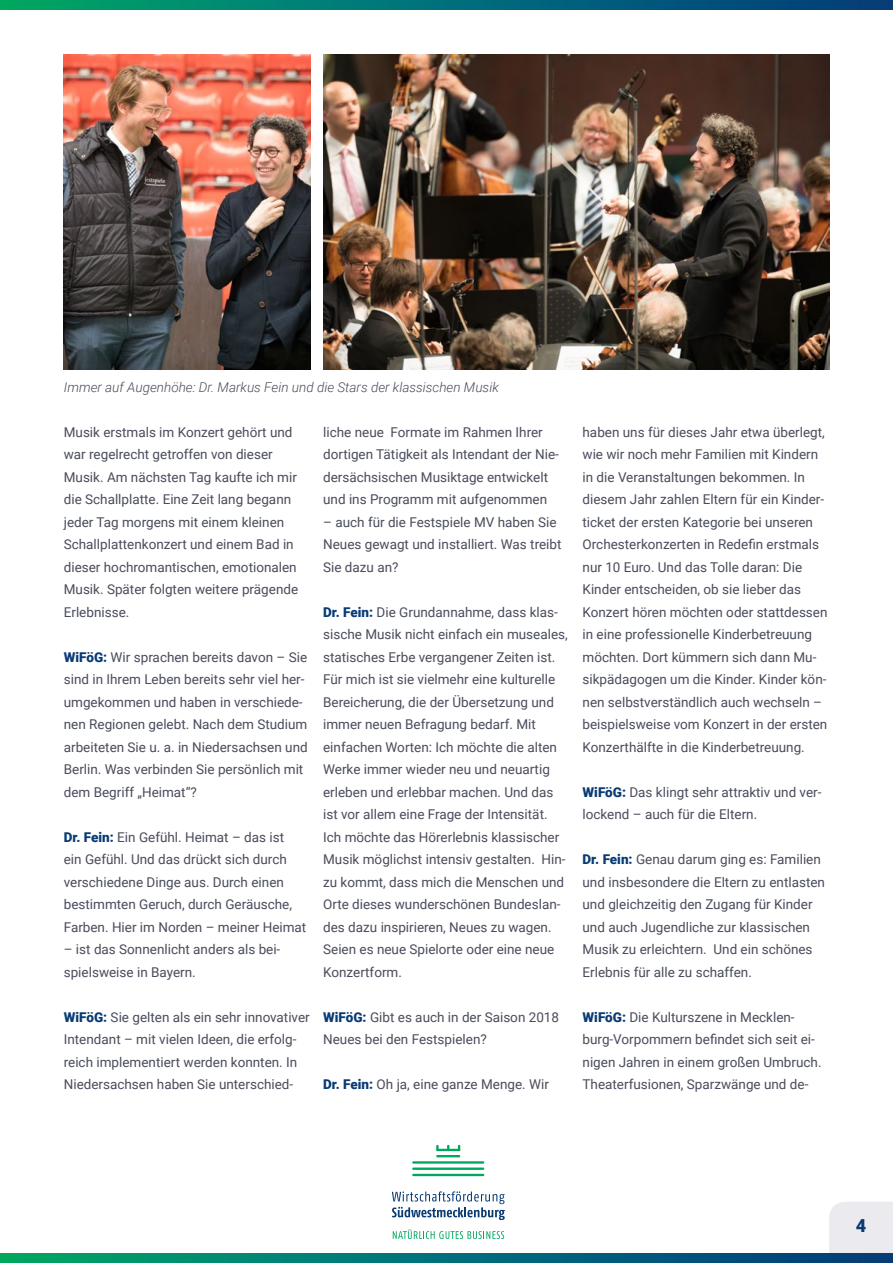
<style>
.page{position:relative;width:893px;height:1263px;background:#fff}
.page>*{position:absolute;margin:0;border:0;box-sizing:border-box;transform-origin:0 0}
.t1{font:900 18px "Roboto";color:#093b75}
.t2{font:13.5px/22.5px "Roboto";color:#494c5b}
.t3{font:italic 300 13.5px "Roboto";color:#494c5b}
.s1{font-weight:900;color:#093b75}
</style>
<div class="page">
<div style="left:829px;top:1202px;width:64px;height:51px;background:#ebebef"></div>
<svg style="left:436px;top:1145px;width:3px;height:4px"></svg>
<hr style="left:436px;top:1149px;width:24px;height:2px;background:#00a75d">
<hr style="left:436px;top:1155px;width:24px;height:2px;background:#00a75d">
<hr style="left:412px;top:1161px;width:72px;height:2px;background:#00a75d">
<hr style="left:412px;top:1167px;width:72px;height:3px;background:#00a75d">
<hr style="left:412px;top:1174px;width:72px;height:2px;background:#00a75d">
<svg style="left:393px;top:1229px;width:111px;height:10px"></svg>
<svg style="left:392px;top:1191px;width:113px;height:29px"></svg>
<svg style="left:0;top:0;width:893px;height:10px;background:#007075"></svg>
<svg style="left:0;top:1253px;width:893px;height:10px;background:#007075"></svg>
<img style="left:64px;top:54px;width:246px;height:315px">
<img style="left:323px;top:54px;width:506px;height:315px">
<p class="t3" style="left:64px;top:377px;width:436px">Immer auf Augenhöhe: Dr. Markus Fein und die Stars der klassischen Musik</p>
<p class="t2" style="left:64px;top:420px;width:236px">Musik erstmals im Konzert gehört und war regelrecht getroffen von dieser Musik. Am nächsten Tag kaufte ich mir die Schallplatte. Eine Zeit lang begann jeder Tag morgens mit einem kleinen Schallplattenkonzert und einem Bad in dieser hochromantischen, emotionalen Musik. Später folgten weitere prägende Erlebnisse.</p>
<p class="t2" style="left:64px;top:645px;width:245px"><span class="s1">WiFöG:</span> Wir sprachen bereits davon – Sie sind in Ihrem Leben bereits sehr viel her&shy;umgekommen und haben in verschiede&shy;nen Regionen gelebt. Nach dem Studium arbeiteten Sie u. a. in Niedersachsen und Berlin. Was verbinden Sie persönlich mit dem Begriff „Heimat“?</p>
<p class="t2" style="left:64px;top:825px;width:244px"><span class="s1">Dr. Fein:</span> Ein Gefühl. Heimat – das ist<br>ein Gefühl. Und das drückt sich durch verschiedene Dinge aus. Durch einen bestimmten Geruch, durch Geräusche, Farben. Hier im Norden – meiner Heimat</p>
<p class="t2" style="left:64px;top:938px;width:218px">– ist das Sonnenlicht anders als bei&shy;spielsweise in Bayern.</p>
<p class="t2" style="left:64px;top:1005px;width:248px"><span class="s1">WiFöG:</span> Sie gelten als ein sehr innovativer Intendant – mit vielen Ideen, die erfolg&shy;reich implementiert werden konnten. In Niedersachsen haben Sie unterschied-</p>
<p class="t2" style="left:323px;top:420px;width:237px">liche neue Formate im Rahmen Ihrer dortigen Tätigkeit als Intendant der Nie&shy;dersächsischen Musiktage entwickelt und ins Programm mit aufgenommen</p>
<p class="t2" style="left:323px;top:510px;width:240px">– auch für die Festspiele MV haben Sie<br>Neues gewagt und installiert. Was treibt<br>Sie dazu an?</p>
<p class="t2" style="left:323px;top:600px;width:246px"><span class="s1">Dr. Fein:</span> Die Grundannahme, dass klas&shy;sische Musik nicht einfach ein museales, statisches Erbe vergangener Zeiten ist.<br>Für mich ist sie vielmehr eine kulturelle Bereicherung, die der Übersetzung und immer neuen Befragung bedarf. Mit einfachen Worten: Ich möchte die alten Werke immer wieder neu und neuartig erleben und erlebbar machen. Und das ist vor allem eine Frage der Intensität.<br>Ich möchte das Hörerlebnis klassischer Musik möglichst intensiv gestalten. Hin&shy;zu kommt, dass mich die Menschen und Orte dieses wunderschönen Bundeslan&shy;des dazu inspirieren, Neues zu wagen.<br>Seien es neue Spielorte oder eine neue Konzertform.</p>
<p class="t2" style="left:323px;top:1005px;width:237px"><span class="s1">WiFöG:</span> Gibt es auch in der Saison 2018<br>Neues bei den Festspielen?</p>
<p class="t2" style="left:323px;top:1073px;width:227px"><span class="s1">Dr. Fein:</span> Oh ja, eine ganze Menge. Wir</p>
<p class="t2" style="left:583px;top:420px;width:246px">haben uns für dieses Jahr etwa überlegt, wie wir noch mehr Familien mit Kindern in die Veranstaltungen bekommen. In diesem Jahr zahlen Eltern für ein Kinder&shy;ticket der ersten Kategorie bei unseren Orchesterkonzerten in Redefin erstmals nur 10 Euro. Und das Tolle daran: Die Kinder entscheiden, ob sie lieber das Konzert hören möchten oder stattdessen in eine professionelle Kinderbetreuung möchten. Dort kümmern sich dann Mu&shy;sikpädagogen um die Kinder. Kinder kön&shy;nen selbstverständlich auch wechseln – beispielsweise vom Konzert in der ersten Konzerthälfte in die Kinderbetreuung.</p>
<p class="t2" style="left:583px;top:780px;width:240px"><span class="s1">WiFöG:</span> Das klingt sehr attraktiv und ver&shy;lockend – auch für die Eltern.</p>
<p class="t2" style="left:583px;top:848px;width:244px"><span class="s1">Dr. Fein:</span> Genau darum ging es: Familien und insbesondere die Eltern zu entlasten und gleichzeitig den Zugang für Kinder und auch Jugendliche zur klassischen Musik zu erleichtern. Und ein schönes Erlebnis für alle zu schaffen.</p>
<p class="t2" style="left:583px;top:1005px;width:241px"><span class="s1">WiFöG:</span> Die Kulturszene in Mecklen&shy;burg-Vorpommern befindet sich seit ei&shy;nigen Jahren in einem großen Umbruch.<br>Theaterfusionen, Sparzwänge und de-</p>
<h1 class="t1" style="left:856px;top:1213px;width:12px">4</h1>
</div>
